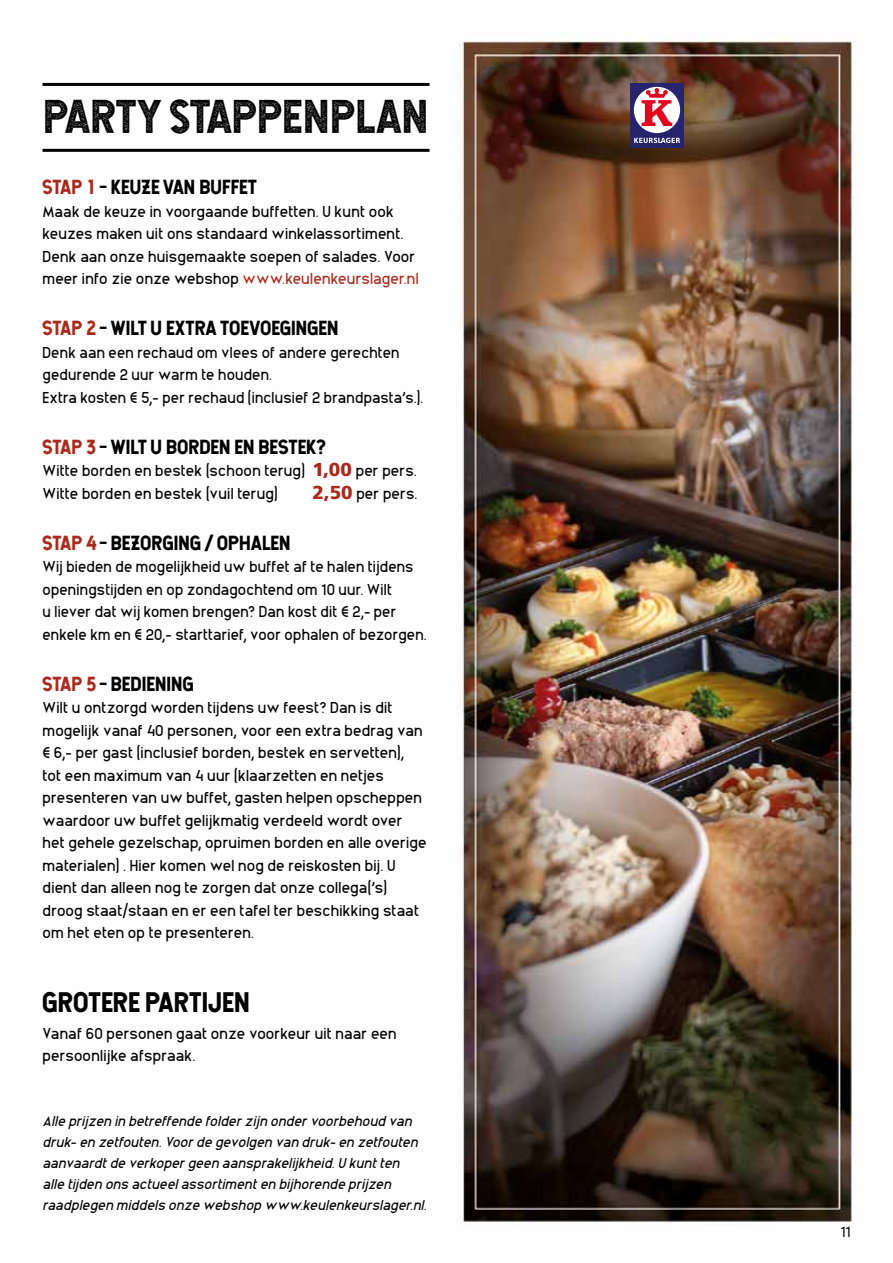
<style>
.page{position:relative;width:893px;height:1263px;background:#fff}
.page>*{position:absolute;margin:0;border:0;box-sizing:border-box;transform-origin:0 0}
.t1{font:45px "Hansief Rough";color:#000}
.t2{font:27px "Hansief";color:#000}
.t3{font:19.5px "Hansief";color:#000}
.t4{font:300 15.75px/22.5px "Animosa";letter-spacing:.01em;color:#000}
.t5{font:200 15px "Animosa";color:#000}
.t6{font:italic 300 14.25px/21px "Animosa";color:#000}
.s1{color:#a92b1d}
.s2{font-family:"Frutiger LT Std";font-weight:900;font-size:18.75px;color:#a92b1d}
</style>
<div class="page">
<img style="left:42px;top:39px;width:812px;height:1186px">
<div style="left:630px;top:83px;width:54px;height:64px;background:#24256d"></div>
<div style="left:634px;top:87px;width:46px;height:46px;background:#fff;border-radius:50%"></div>
<svg style="left:642px;top:88px;width:30px;height:38px"></svg>
<svg style="left:634px;top:138px;width:46px;height:5px"></svg>
<hr style="left:43px;top:83px;width:386px;height:3px;background:#000">
<hr style="left:43px;top:149px;width:386px;height:3px;background:#000">
<h1 class="t1" style="left:43px;top:87px;width:387px">PARTY STAPPENPLAN</h1>
<p class="t3" style="left:43px;top:175px;width:216px"><span class="s1">STAP 1</span> - KEUZE VAN BUFFET</p>
<p class="t4" style="left:43px;top:199px;width:378px">Maak de keuze in voorgaande buffetten. U kunt ook keuzes maken uit ons standaard winkelassortiment.<br>Denk aan onze huisgemaakte soepen of salades. Voor meer info zie onze webshop <span class="s1">www.keulenkeurslager.nl</span></p>
<p class="t3" style="left:43px;top:316px;width:298px"><span class="s1">STAP 2</span> - WILT U EXTRA TOEVOEGINGEN</p>
<p class="t4" style="left:43px;top:340px;width:382px">Denk aan een rechaud om vlees of andere gerechten gedurende 2 uur warm te houden.<br>Extra kosten € 5,- per rechaud (inclusief 2 brandpasta’s.).</p>
<p class="t3" style="left:43px;top:434px;width:285px"><span class="s1">STAP 3</span> - WILT U BORDEN EN BESTEK?</p>
<p class="t4" style="left:43px;top:458px;width:376px">Witte borden en bestek (schoon terug) <span class="s2">1,00</span> per pers.<br>Witte borden en bestek (vuil terug)</p>
<p class="t4" style="left:313px;top:481px;width:106px"><span class="s2">2,50</span> per pers.</p>
<p class="t3" style="left:43px;top:530px;width:250px"><span class="s1">STAP 4</span> - BEZORGING / OPHALEN</p>
<p class="t4" style="left:43px;top:554px;width:386px">Wij bieden de mogelijkheid uw buffet af te halen tijdens openingstijden en op zondagochtend om 10 uur. Wilt<br>u liever dat wij komen brengen? Dan kost dit € 2,- per enkele km en € 20,- starttarief, voor ophalen of bezorgen.</p>
<p class="t3" style="left:43px;top:671px;width:153px"><span class="s1">STAP 5</span> - BEDIENING</p>
<p class="t4" style="left:43px;top:695px;width:386px">Wilt u ontzorgd worden tijdens uw feest? Dan is dit mogelijk vanaf 40 personen, voor een extra bedrag van € 6,- per gast (inclusief borden, bestek en servetten), tot een maximum van 4 uur (klaarzetten en netjes presenteren van uw buffet, gasten helpen opscheppen waardoor uw buffet gelijkmatig verdeeld wordt over het gehele gezelschap, opruimen borden en alle overige materialen) . Hier komen wel nog de reiskosten bij. U dient dan alleen nog te zorgen dat onze collega(’s) droog staat/staan en er een tafel ter beschikking staat om het eten op te presenteren.</p>
<h2 class="t2" style="left:43px;top:985px;width:209px">GROTERE PARTIJEN</h2>
<p class="t4" style="left:43px;top:1020px;width:356px">Vanaf 60 personen gaat onze voorkeur uit naar een persoonlijke afspraak.</p>
<p class="t6" style="left:42px;top:1109px;width:390px">Alleprijzeninbetreffendefolderzijnondervoorbehoudvan druk-enzetfouten.Voordegevolgenvandruk-enzetfouten aanvaardtdeverkopergeenaansprakelijkheid.Ukuntten alletijdenonsactueelassortimentenbijhorendeprijzen raadplegenmiddelsonzewebshopwww.keulenkeurslager.nl.</p>
<p class="t5" style="left:840px;top:1219px;width:11px">11</p>
</div>
